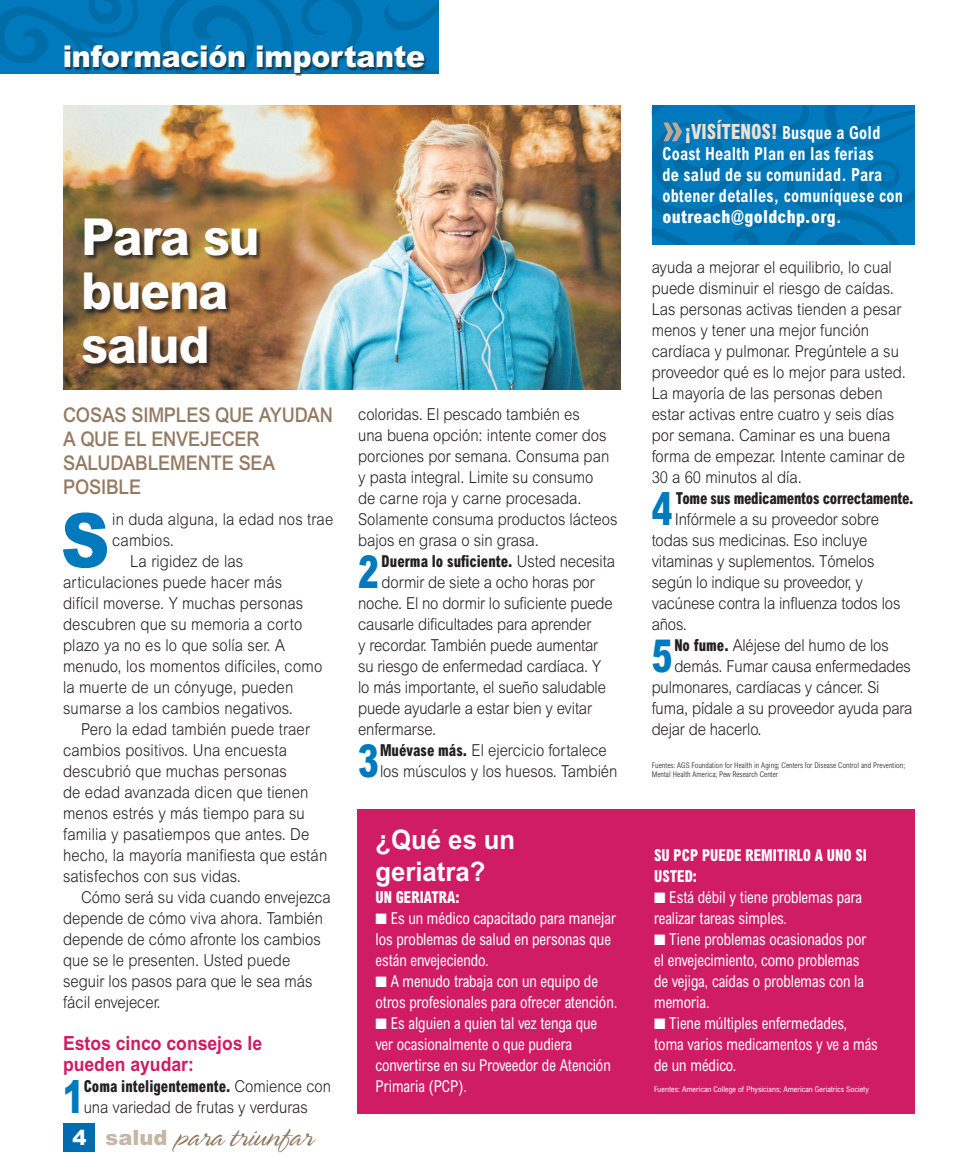
<style>
.page{position:relative;width:967px;height:1175px;background:#fff}
.page>*{position:absolute;margin:0;border:0;box-sizing:border-box;transform-origin:0 0}
._1_SP_body_1st{font:900 75.15px "Arial MT Std";color:#007abd;scale:.9 1}
._1_SP_HEAD__28-48pt{font:800 51px/54px "Arial MT Std";letter-spacing:-.025em;color:#fff;scale:.95 1}
._1_SP_body_number{font:800 condensed 45.9px "Arial MT Std";color:#007abd;scale:.9 1}
.t1{font:31.5px "Spring LP Light";letter-spacing:-.01em;color:#937a62;scale:1.05 1}
._5_SP_banner_topic{font:900 30px "Arial MT Std";letter-spacing:-.01em;color:#fff;scale:.95 1}
._2_SP_HEAD_side_reve{font:700 27px/31.5px "Arial MT Std";color:#fff;scale:.95 1}
._5_CTA_1st{font:800 condensed 21px "Arial MT Std";color:#ebe2d4;scale:.9 1}
.t2{font:900 21px "Arial MT Std";color:#fff}
._1_SP_head_subhead{font:500 20.25px/24px "Arial MT Std";letter-spacing:-.01em;color:#937a62;scale:.9 1}
._1_SP_body_breaker{font:700 19.5px/21px "Arial MT Std";color:#d01b65;scale:.9 1}
._5_CTA_1st-2{font:700 condensed 18px/21px "Arial MT Std";letter-spacing:.015em;color:#fff;scale:.9 1}
._1_SP_body_number-2{font:300 16.5px/21px "Arial MT Std";color:#231f20;scale:.9 1}
._1_SP_BODY{font:300 16.5px/21px "Arial MT Std";letter-spacing:.01em;color:#231f20;scale:.9 1}
.t3{font:condensed 16.5px/21px "Arial MT Std";color:#fff;scale:.9 1}
._2_SP_body_side_reve{font:800 condensed 16.5px/21px "Arial MT Std";color:#fff;scale:.9 1}
._1_SP_body_1st-2{font:300 16.5px/21px "Arial MT Std";letter-spacing:.01em;color:#231f20;scale:.9 1}
._1_SP_body_number-3{font:800 condensed 16.5px "Arial MT Std";letter-spacing:-.02em;color:#231f20;scale:.9 1}
._1_SP_body_number-4{font:800 condensed 16.5px "Arial MT Std";color:#231f20;scale:.9 1}
._4_SP_source_black_2{font:300 condensed 7.8px/9.8px "Arial MT Std";letter-spacing:.01em;color:#231f20}
._4_SP_source_reverse{font:condensed 7.8px "Arial MT Std";color:#fff}
.s1{font-weight:800;font-stretch:condensed}
.s2{font-family:"Arial MT Std";font-weight:900;font-size:21px;color:#c7b5a5}
.s3{font-weight:300;font-stretch:normal}
.s4{font-size:15px}
.s5{font-weight:700;font-size:18px;color:#fff}
.s6{font-weight:800}
</style>
<div class="page">
<svg style="left:0;top:0;width:438px;height:73px;background:#0076b7"></svg>
<div style="left:357px;top:808px;width:557px;height:305px;background:#d01b65"></div>
<svg style="left:651px;top:105px;width:262px;height:139px;background:#0176b7"></svg>
<img style="left:63px;top:106px;width:557px;height:283px">
<div style="left:82px;top:219px;width:180px;height:150px;background:#231f20;opacity:.75"></div>
<div style="left:65px;top:46px;width:362px;height:30px;background:#231f20;opacity:.7"></div>
<div style="left:63px;top:1123px;width:31px;height:28px;background:#006caf"></div>
<p class="_5_SP_banner_topic" style="left:63px;top:37px;width:383px">información importante</p>
<p class="_1_SP_HEAD__28-48pt" style="left:81px;top:209px;width:189px">Para su buena salud</p>
<p class="_1_SP_head_subhead" style="left:63px;top:403px;width:301px">COSAS SIMPLES QUE AYUDAN<br>A QUE EL ENVEJECER<br>SALUDABLEMENTE SEA<br>POSIBLE</p>
<p class="_1_SP_body_1st" style="left:61px;top:493px;width:56px">S</p>
<p class="_1_SP_body_1st-2" style="left:112px;top:509px;width:247px">in duda alguna, la edad nos trae cambios.</p>
<p class="_1_SP_BODY" style="left:63px;top:551px;width:289px;text-indent:67px">La rigidez de las articulaciones puede hacer más<br>difícil moverse. Y muchas personas descubren que su memoria a corto plazo ya no es lo que solía ser. A menudo, los momentos difíciles, como la muerte de un cónyuge, pueden sumarse a los cambios negativos.</p>
<p class="_1_SP_BODY" style="left:63px;top:719px;width:295px;text-indent:18px">Pero la edad también puede traer cambios positivos. Una encuesta descubrió que muchas personas<br>de edad avanzada dicen que tienen menos estrés y más tiempo para su familia y pasatiempos que antes. De hecho, la mayoría manifiesta que están satisfechos con sus vidas.</p>
<p class="_1_SP_BODY" style="left:63px;top:887px;width:299px;text-indent:18px">Cómo será su vida cuando envejezca depende de cómo viva ahora. También depende de cómo afronte los cambios que se le presenten. Usted puede seguir los pasos para que le sea más fácil envejecer.</p>
<p class="_1_SP_body_breaker" style="left:63px;top:1032px;width:223px">Estos cinco consejos le pueden ayudar:</p>
<p class="_1_SP_body_number" style="left:63px;top:1069px;width:24px">1</p>
<p class="_1_SP_body_number-2" style="left:84px;top:1076px;width:276px"><span class="s1">Coma inteligentemente.</span> Comience con una variedad de frutas y verduras</p>
<p class="t2" style="left:72px;top:1124px;width:16px">4</p>
<p class="t1" style="left:106px;top:1120px;width:199px"><span class="s2">salud</span> para triunfar</p>
<p class="_1_SP_body_number-2" style="left:358px;top:404px;width:289px">coloridas. El pescado también es<br>una buena opción: intente comer dos porciones por semana. Consuma pan y pasta integral. Limite su consumo<br>de carne roja y carne procesada.<br>Solamente consuma productos lácteos bajos en grasa o sin grasa.</p>
<p class="_1_SP_body_number" style="left:358px;top:544px;width:24px">2</p>
<p class="_1_SP_body_number-4" style="left:381px;top:551px;width:260px">Duerma lo suficiente. <span class="s3">Usted necesita</span></p>
<p class="_1_SP_body_number-2" style="left:381px;top:572px;width:238px">dormir de siete a ocho horas por</p>
<p class="_1_SP_body_number-2" style="left:358px;top:593px;width:284px">noche. El no dormir lo suficiente puede</p>
<p class="_1_SP_body_number-2" style="left:358px;top:614px;width:260px">causarle dificultades para aprender</p>
<p class="_1_SP_body_number-2" style="left:358px;top:635px;width:268px">y recordar. También puede aumentar</p>
<p class="_1_SP_body_number-2" style="left:358px;top:656px;width:271px">su riesgo de enfermedad cardíaca. Y</p>
<p class="_1_SP_body_number-2" style="left:358px;top:677px;width:277px">lo más importante, el sueño saludable</p>
<p class="_1_SP_body_number-2" style="left:358px;top:698px;width:261px">puede ayudarle a estar bien y evitar</p>
<p class="_1_SP_body_number-2" style="left:358px;top:719px;width:88px">enfermarse.</p>
<p class="_1_SP_body_number" style="left:358px;top:733px;width:24px">3</p>
<p class="_1_SP_body_number-2" style="left:380px;top:740px;width:265px"><span class="s1">Muévase más.</span> El ejercicio fortalece los músculos y los huesos. También</p>
<p class="_2_SP_HEAD_side_reve" style="left:375px;top:823px;width:149px">¿Qué es un geriatra?</p>
<p class="_2_SP_body_side_reve" style="left:375px;top:886px;width:95px">UN GERIATRA:</p>
<p class="t3" style="left:375px;top:907px;width:268px">■<span class="s4">■</span> Es un médico capacitado para manejar los problemas de salud en personas que están envejeciendo.</p>
<p class="t3" style="left:375px;top:970px;width:270px">■<span class="s4">■</span> A menudo trabaja con un equipo de otros profesionales para ofrecer atención.</p>
<p class="t3" style="left:375px;top:1012px;width:263px">■<span class="s4">■</span> Es alguien a quien tal vez tenga que ver ocasionalmente o que pudiera convertirse en su Proveedor de Atención<br>Primaria (PCP).</p>
<p class="_5_CTA_1st" style="left:684px;top:119px;width:219px">¡VISÍTENOS! <span class="s5">Busque a Gold</span></p>
<p class="_5_CTA_1st-2" style="left:662px;top:143px;width:268px">Coast Health Plan en las ferias<br>de salud de su comunidad. Para obtener detalles, comuníquese con <span class="s6">outreach</span>@<span class="s6">goldchp.org</span>.</p>
<p class="_1_SP_body_number-2" style="left:651px;top:257px;width:284px">ayuda a mejorar el equilibrio, lo cual puede disminuir el riesgo de caídas.<br>Las personas activas tienden a pesar menos y tener una mejor función cardíaca y pulmonar. Pregúntele a su proveedor qué es lo mejor para usted.<br>La mayoría de las personas deben estar activas entre cuatro y seis días por semana. Caminar es una buena forma de empezar. Intente caminar de 30 a 60 minutos al día.</p>
<p class="_1_SP_body_number" style="left:651px;top:481px;width:24px">4</p>
<p class="_1_SP_body_number-3" style="left:675px;top:488px;width:266px">Tome sus medicamentos correctamente.</p>
<p class="_1_SP_body_number-2" style="left:674px;top:509px;width:228px">Infórmele a su proveedor sobre</p>
<p class="_1_SP_body_number-2" style="left:651px;top:530px;width:241px">todas sus medicinas. Eso incluye</p>
<p class="_1_SP_body_number-2" style="left:651px;top:551px;width:249px">vitaminas y suplementos. Tómelos</p>
<p class="_1_SP_body_number-2" style="left:651px;top:572px;width:236px">según lo indique su proveedor, y</p>
<p class="_1_SP_body_number-2" style="left:651px;top:593px;width:278px">vacúnese contra la influenza todos los</p>
<p class="_1_SP_body_number-2" style="left:651px;top:614px;width:41px">años.</p>
<p class="_1_SP_body_number" style="left:651px;top:628px;width:24px">5</p>
<p class="_1_SP_body_number-2" style="left:674px;top:635px;width:240px"><span class="s1">No fume.</span> Aléjese del humo de los</p>
<p class="_1_SP_body_number-2" style="left:674px;top:656px;width:264px">demás. Fumar causa enfermedades</p>
<p class="_1_SP_body_number-2" style="left:651px;top:677px;width:254px">pulmonares, cardíacas y cáncer. Si</p>
<p class="_1_SP_body_number-2" style="left:651px;top:698px;width:291px">fuma, pídale a su proveedor ayuda para</p>
<p class="_1_SP_body_number-2" style="left:651px;top:719px;width:124px">dejar de hacerlo.</p>
<p class="_4_SP_source_black_2" style="left:651px;top:760px;width:255px">Fuentes: AGS Foundation for Health in Aging; Centers for Disease Control and Prevention;<br>Mental Health America; Pew Research Center</p>
<p class="_2_SP_body_side_reve" style="left:653px;top:844px;width:238px">SU PCP PUEDE REMITIRLO A UNO SI<br>USTED:</p>
<p class="t3" style="left:653px;top:886px;width:232px">■<span class="s4">■</span> Está débil y tiene problemas para realizar tareas simples.</p>
<p class="t3" style="left:653px;top:928px;width:237px">■<span class="s4">■</span> Tiene problemas ocasionados por el envejecimiento, como problemas de vejiga, caídas o problemas con la memoria.</p>
<p class="t3" style="left:653px;top:1012px;width:250px">■<span class="s4">■</span> Tiene múltiples enfermedades, toma varios medicamentos y ve a más de un médico.</p>
<p class="_4_SP_source_reverse" style="left:653px;top:1084px;width:216px">Fuentes: American College of Physicians; American Geriatrics Society</p>
</div>
